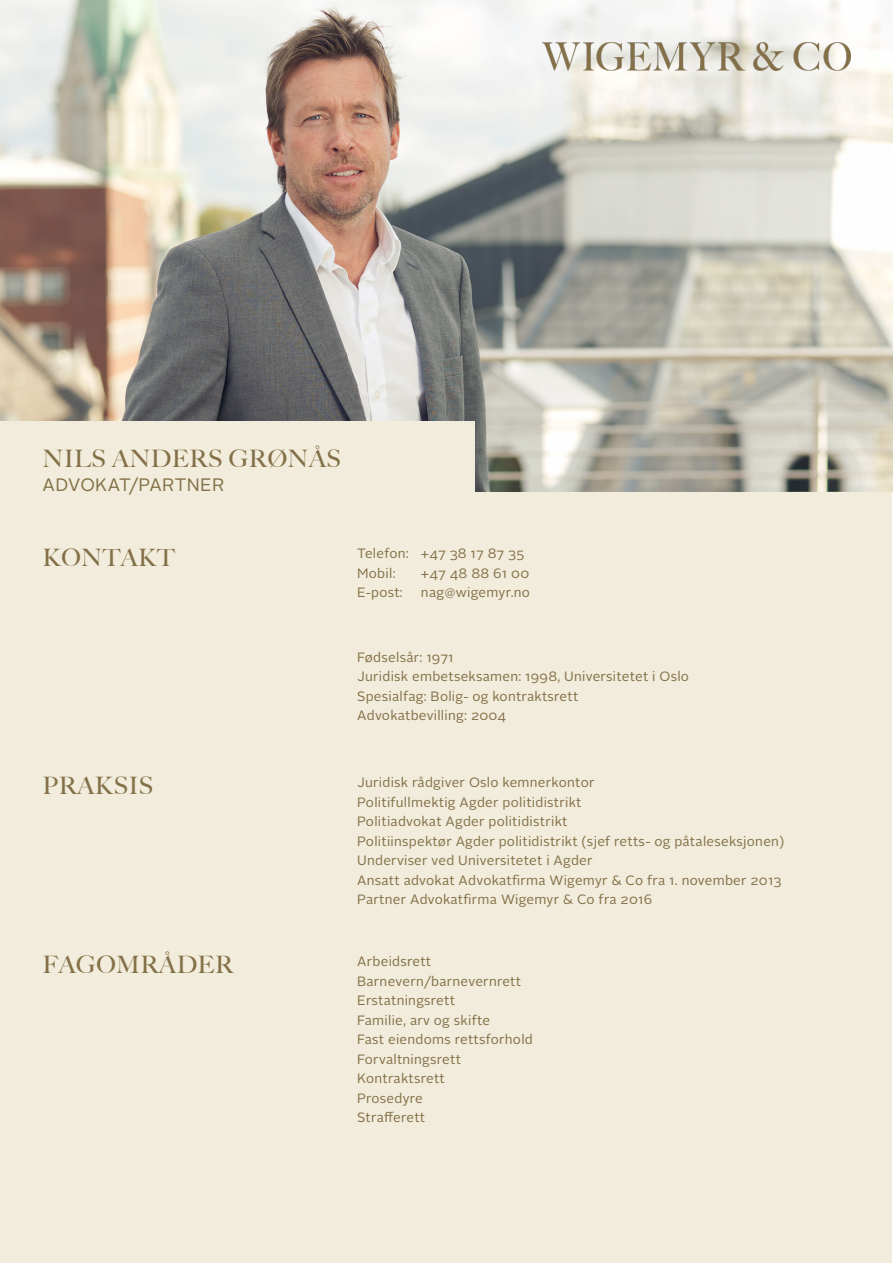
<style>
.page{position:relative;width:893px;height:1263px;background:#fff}
.page>*{position:absolute;margin:0;border:0;box-sizing:border-box;transform-origin:0 0}
.t1{font:500 24px "Big Caslon";letter-spacing:.02em;color:#837048}
.t2{font:18px "Alright Sans";letter-spacing:.02em;color:#837048}
.t3{font:13.5px "Alright Sans";letter-spacing:.02em;color:#837048}
</style>
<div class="page">
<div style="left:1px;top:1px;width:891px;height:1261px;background:#f1ecdb"></div>
<img style="left:0;top:0;width:893px;height:491px">
<img style="left:543px;top:43px;width:307px;height:27px">
<div style="left:0;top:421px;width:475px;height:94px;background:#f1ecdb"></div>
<p class="t1" style="left:43px;top:438px;width:300px">NILS ANDERS GRØNÅS</p>
<p class="t2" style="left:43px;top:473px;width:183px">ADVOKAT/PARTNER</p>
<p class="t1" style="left:43px;top:537px;width:134px">KONTAKT</p>
<p class="t3" style="left:357px;top:545px;width:168px">Telefon: +47 38 17 87 35</p>
<p class="t3" style="left:357px;top:564px;width:40px">Mobil:</p>
<p class="t3" style="left:421px;top:564px;width:110px">+47 48 88 61 00</p>
<p class="t3" style="left:357px;top:584px;width:47px">E-post:</p>
<p class="t3" style="left:421px;top:584px;width:111px">nag@wigemyr.no</p>
<p class="t3" style="left:357px;top:648px;width:98px">Fødselsår: 1971</p>
<p class="t3" style="left:357px;top:668px;width:333px">Juridisk embetseksamen: 1998, Universitetet i Oslo</p>
<p class="t3" style="left:357px;top:687px;width:223px">Spesialfag: Bolig- og kontraktsrett</p>
<p class="t3" style="left:357px;top:707px;width:150px">Advokatbevilling: 2004</p>
<p class="t1" style="left:43px;top:766px;width:112px">PRAKSIS</p>
<p class="t1" style="left:43px;top:945px;width:192px">FAGOMRÅDER</p>
<p class="t3" style="left:357px;top:773px;width:239px">Juridisk rådgiver Oslo kemnerkontor</p>
<p class="t3" style="left:357px;top:793px;width:226px">Politifullmektig Agder politidistrikt</p>
<p class="t3" style="left:357px;top:812px;width:212px">Politiadvokat Agder politidistrikt</p>
<p class="t3" style="left:357px;top:832px;width:429px">Politiinspektør Agder politidistrikt (sjef retts- og påtaleseksjonen)</p>
<p class="t3" style="left:357px;top:851px;width:237px">Underviser ved Universitetet i Agder</p>
<p class="t3" style="left:357px;top:871px;width:426px">Ansatt advokat Advokatfirma Wigemyr &amp; Co fra 1. november 2013</p>
<p class="t3" style="left:357px;top:890px;width:296px">Partner Advokatfirma Wigemyr &amp; Co fra 2016</p>
<p class="t3" style="left:357px;top:952px;width:76px">Arbeidsrett</p>
<p class="t3" style="left:357px;top:972px;width:165px">Barnevern/barnevernrett</p>
<p class="t3" style="left:357px;top:991px;width:99px">Erstatningsrett</p>
<p class="t3" style="left:357px;top:1011px;width:134px">Familie, arv og skifte</p>
<p class="t3" style="left:357px;top:1030px;width:177px">Fast eiendoms rettsforhold</p>
<p class="t3" style="left:357px;top:1050px;width:105px">Forvaltningsrett</p>
<p class="t3" style="left:357px;top:1069px;width:89px">Kontraktsrett</p>
<p class="t3" style="left:357px;top:1089px;width:67px">Prosedyre</p>
<p class="t3" style="left:357px;top:1108px;width:69px">Strafferett</p>
</div>
